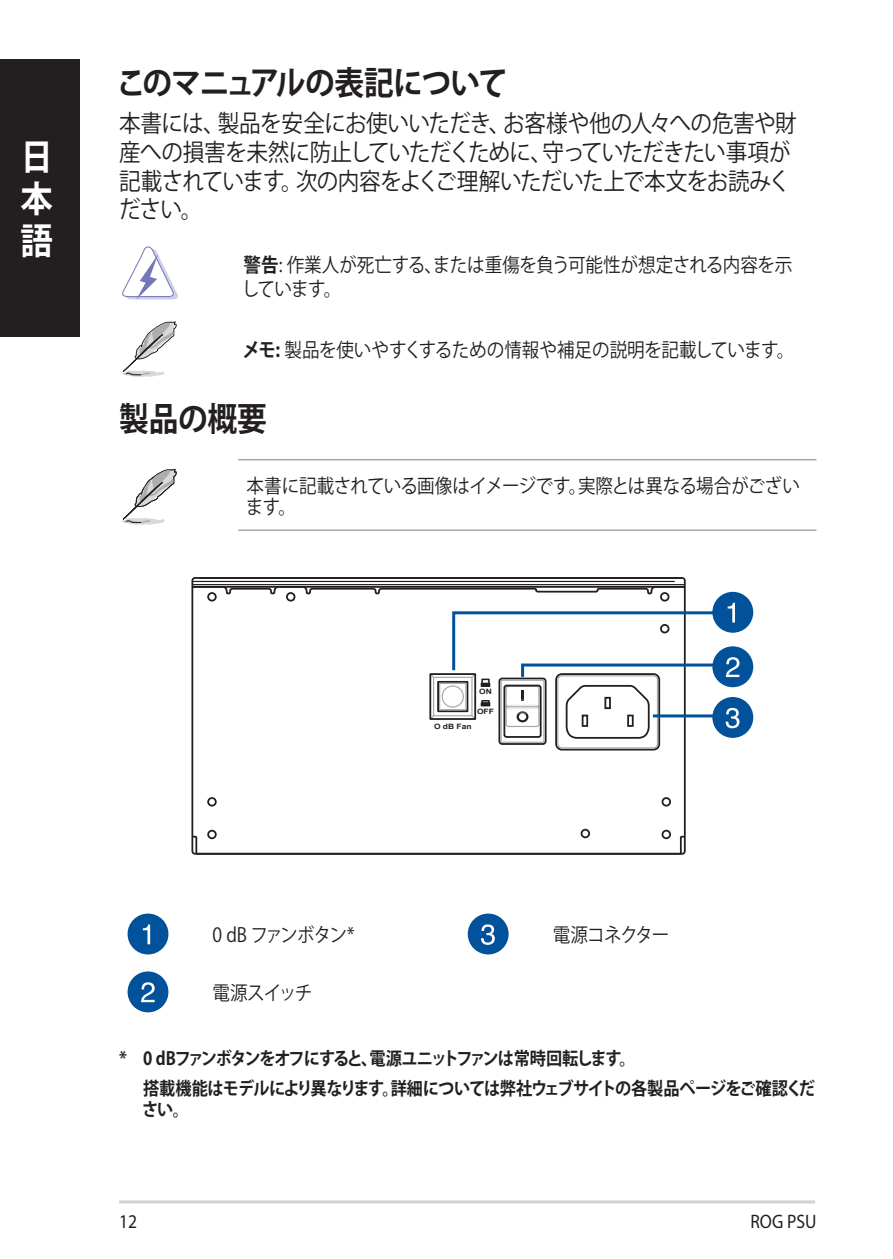
<style>
.page{position:relative;width:893px;height:1259px;background:#fff}
.page>*{position:absolute;margin:0;border:0;box-sizing:border-box;transform-origin:0 0}
.t1{font:700 36px/42px "Koz Go Pr 6 N";color:#fff;text-align:justify;scale:.9 1}
.t2{font:700 33px "Koz Go Pr 6 N";letter-spacing:-.04em;color:#231f20;scale:.9 1}
.t3{font:700 33px "Koz Go Pr 6 N";letter-spacing:-.02em;color:#231f20;scale:.9 1}
.t4{font:24px/28.8px "Koz Go Pr 6 N";letter-spacing:-.03em;color:#231f20;scale:.9 1}
.t5{font:19.5px/24px "Koz Go Pr 6 N";letter-spacing:-.02em;color:#231f20;scale:.9 1}
.t6{font:19.5px "Koz Go Pr 6 N";color:#231f20;scale:.9 1}
.t7{font:19.5px "Koz Go Pr 6 N";letter-spacing:-.075em;color:#231f20;scale:.9 1}
.t8{font:19.5px "Myriad Pro";color:#231f20;scale:.9 1}
.t9{font:19.5px "Koz Go Pr 6 N";letter-spacing:-.05em;color:#231f20;scale:.9 1}
.t10{font:700 18px/29.4px "Koz Go Pr 6 N";letter-spacing:-.07em;color:#231f20;scale:.9 1}
.t11{font:700 7.5px "Arial";color:#231f20;scale:1.15 1}
.s1{font-weight:700}
</style>
<div class="page">
<hr style="left:119px;top:1200px;width:696px;height:3px;background:#d1d2d4">
<div style="left:0;top:59px;width:79px;height:278px;background:#231f20"></div>
<svg style="left:122px;top:246px;width:56px;height:53px"></svg>
<svg style="left:122px;top:321px;width:55px;height:56px"></svg>
<div style="left:128px;top:913px;width:40px;height:41px;background:#01529a;border-radius:50%"></div>
<svg style="left:143px;top:924px;width:7px;height:20px"></svg>
<div style="left:468px;top:913px;width:41px;height:41px;background:#01529a;border-radius:50%"></div>
<svg style="left:481px;top:924px;width:14px;height:21px"></svg>
<div style="left:128px;top:971px;width:40px;height:41px;background:#01529a;border-radius:50%"></div>
<svg style="left:141px;top:982px;width:14px;height:20px"></svg>
<hr style="left:238px;top:459px;width:578px;height:1px;background:#a8a9ad">
<hr style="left:238px;top:529px;width:578px;height:2px;background:#a8a9ad">
<svg style="left:122px;top:469px;width:55px;height:56px"></svg>
<div style="left:712px;top:646px;width:41px;height:41px;background:#01529a;border-radius:50%"></div>
<div style="left:712px;top:697px;width:41px;height:41px;background:#01529a;border-radius:50%"></div>
<div style="left:498px;top:677px;width:49px;height:68px;border:2px solid #231f20;border-radius:3px"></div>
<div style="left:501px;top:679px;width:43px;height:64px;border:1px solid #a8a9ad"></div>
<hr style="left:192px;top:581px;width:483px;height:1px;background:#231f20">
<svg style="left:191px;top:835px;width:495px;height:20px"></svg>
<div style="left:555px;top:673px;width:105px;height:77px;border:2px solid #231f20;border-radius:6px"></div>
<div style="left:557px;top:675px;width:101px;height:73px;border:1px solid #a8a9ad;border-radius:4px"></div>
<div style="left:433px;top:677px;width:40px;height:39px;border:1px solid #a8a9ad"></div>
<div style="left:429px;top:673px;width:47px;height:47px;border:2px solid #231f20"></div>
<div style="left:437px;top:681px;width:31px;height:31px;border:2px solid #231f20"></div>
<div style="left:439px;top:683px;width:27px;height:27px;border:1px solid #a8a9ad"></div>
<div style="left:442px;top:685px;width:22px;height:22px;border:1px solid #a8a9ad;border-radius:50%"></div>
<div style="left:207px;top:829px;width:10px;height:10px;border:2px solid #231f20;border-radius:50%"></div>
<div style="left:207px;top:797px;width:10px;height:9px;border:2px solid #231f20;border-radius:50%"></div>
<div style="left:207px;top:592px;width:10px;height:9px;border:2px solid #231f20;border-radius:50%"></div>
<div style="left:286px;top:592px;width:9px;height:9px;border:2px solid #231f20;border-radius:50%"></div>
<div style="left:660px;top:592px;width:9px;height:9px;border:2px solid #231f20;border-radius:50%"></div>
<div style="left:662px;top:829px;width:9px;height:10px;border:2px solid #231f20;border-radius:50%"></div>
<div style="left:581px;top:829px;width:9px;height:9px;border:2px solid #231f20;border-radius:50%"></div>
<div style="left:662px;top:797px;width:9px;height:9px;border:2px solid #231f20;border-radius:50%"></div>
<svg style="left:191px;top:585px;width:495px;height:10px"></svg>
<hr style="left:192px;top:584px;width:493px;height:1px;background:#231f20">
<div style="left:712px;top:592px;width:41px;height:41px;background:#01529a;border-radius:50%"></div>
<svg style="left:451px;top:603px;width:288px;height:136px"></svg>
<h1 class="t1" style="left:20px;top:137px;width:37px">日本語</h1>
<h2 class="t2" style="left:116px;top:64px;width:436px">このマニュアルの表記について</h2>
<p class="t4" style="left:119px;top:109px;width:755px">本書には、製品を安全にお使いいただき、お客様や他の人々への危害や財産への損害を未然に防止していただくために、守っていただきたい事項が記載されています。次の内容をよくご理解いただいた上で本文をお読みください。</p>
<p class="t5" style="left:242px;top:254px;width:613px"><span class="s1">警告</span>: 作業人が死亡する、または重傷を負う可能性が想定される内容を示しています。</p>
<p class="t6" style="left:243px;top:339px;width:614px"><span class="s1">メモ:</span> 製品を使いやすくするための情報や補足の説明を記載しています。</p>
<h2 class="t3" style="left:119px;top:400px;width:166px">製品の概要</h2>
<p class="t5" style="left:246px;top:476px;width:617px;line-height:21px">本書に記載されている画像はイメージです。実際とは異なる場合がございます。</p>
<p class="t11" style="left:479px;top:686px;width:13px">ON</p>
<p class="t11" style="left:477px;top:706px;width:16px">OFF</p>
<p class="t11" style="left:434px;top:721px;width:34px">O dB Fan</p>
<p class="t7" style="left:213px;top:923px;width:159px">0 dB ファンボタン*</p>
<p class="t9" style="left:553px;top:923px;width:131px">電源コネクター</p>
<p class="t5" style="left:213px;top:981px;width:112px">電源スイッチ</p>
<p class="t10" style="left:143px;top:1044px;width:748px;text-indent:-24px">* 0 dBファンボタンをオフにすると、電源ユニットファンは常時回転します。<br>搭載機能はモデルにより異なります。詳細については弊社ウェブサイトの各製品ページをご確認くだ</p>
<p class="t10" style="left:142px;top:1094px;width:53px">さい。</p>
<p class="t8" style="left:119px;top:1209px;width:22px">12</p>
<p class="t8" style="left:750px;top:1209px;width:75px">ROG PSU</p>
</div>
